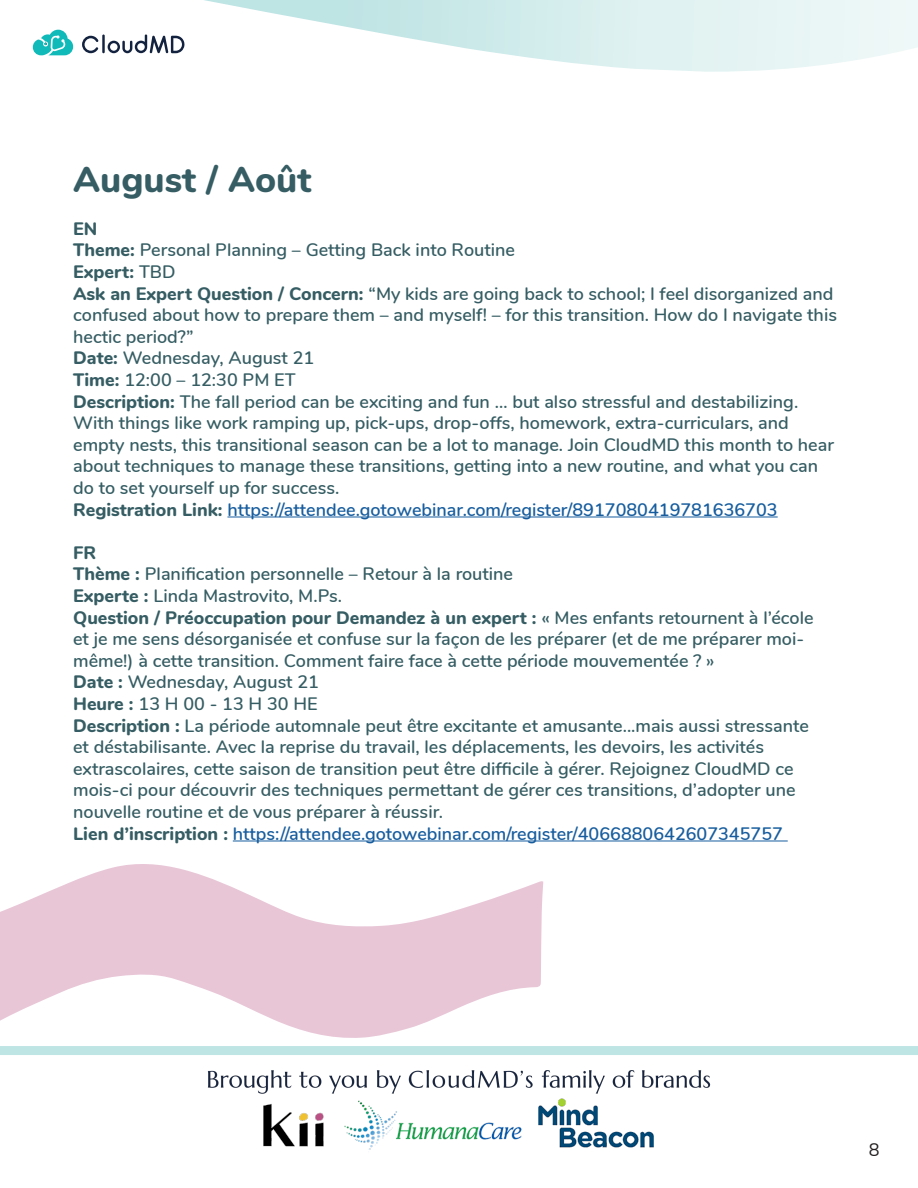
<style>
.page{position:relative;width:918px;height:1188px;background:#fff}
.page>*{position:absolute;margin:0;border:0;box-sizing:border-box;transform-origin:0 0}
.t1{font:800 36px "Nunito";color:#355d63}
.t2{font:600 18px/21.6px "Nunito";color:#355d63}
.t3{font:600 18px "Nunito";color:#175d9e}
.t4{font:800 18px "Nunito";color:#355d63}
.t5{font:18px "Nunito";color:#231f20}
.s1{font-weight:800}
.s2{font-weight:600}
.s3{font-weight:800;color:#355d63}
</style>
<div class="page">
<div style="left:0;top:1046px;width:918px;height:9px;background:#bfe4e4"></div>
<img style="left:207px;top:1070px;width:504px;height:82px">
<svg style="left:32px;top:0;width:886px;height:72px"></svg>
<hr style="left:227px;top:517px;width:551px;height:1px;background:#175d9e">
<hr style="left:233px;top:841px;width:555px;height:1px;background:#175d9e">
<svg style="left:0;top:864px;width:543px;height:174px;fill:#e8c6d6"></svg>
<p class="t1" style="left:73px;top:153px;width:240px">August / Août</p>
<p class="t4" style="left:73px;top:215px;width:26px">EN</p>
<p class="t2" style="left:73px;top:238px;width:443px"><span class="s1">Theme:</span> Personal Planning – Getting Back into Routine</p>
<p class="t4" style="left:73px;top:258px;width:104px">Expert: <span class="s2">TBD</span></p>
<p class="t2" style="left:73px;top:282px;width:765px"><span class="s1">Ask an Expert Question / Concern:</span> “My kids are going back to school; I feel disorganized and confused about how to prepare them – and myself! – for this transition. How do I navigate this hectic period?”</p>
<p class="t2" style="left:73px;top:346px;width:243px"><span class="s1">Date:</span> Wednesday, August 21</p>
<p class="t2" style="left:73px;top:368px;width:224px"><span class="s1">Time:</span> 12:00 – 12:30 PM ET</p>
<p class="t2" style="left:73px;top:390px;width:762px"><span class="s1">Description:</span> The fall period can be exciting and fun … but also stressful and destabilizing.<br>With things like work ramping up, pick-ups, drop-offs, homework, extra-curriculars, and empty nests, this transitional season can be a lot to manage. Join CloudMD this month to hear about techniques to manage these transitions, getting into a new routine, and what you can do to set yourself up for success.</p>
<p class="t3" style="left:73px;top:496px;width:706px"><span class="s3">Registration Link:</span> https://attendee.gotowebinar.com/register/8917080419781636703</p>
<p class="t4" style="left:73px;top:539px;width:24px">FR</p>
<p class="t2" style="left:73px;top:562px;width:441px"><span class="s1">Thème :</span> Planification personnelle – Retour à la routine</p>
<p class="t2" style="left:73px;top:584px;width:270px"><span class="s1">Experte :</span> Linda Mastrovito, M.Ps.</p>
<p class="t2" style="left:73px;top:606px;width:742px"><span class="s1">Question / Préoccupation pour Demandez à un expert :</span> « Mes enfants retournent à l’école et je me sens désorganisée et confuse sur la façon de les préparer (et de me préparer moi&shy;même!) à cette transition. Comment faire face à cette période mouvementée ? »</p>
<p class="t2" style="left:73px;top:670px;width:247px"><span class="s1">Date :</span> Wednesday, August 21</p>
<p class="t2" style="left:73px;top:692px;width:246px"><span class="s1">Heure :</span> 13 H 00 - 13 H 30 HE</p>
<p class="t2" style="left:73px;top:714px;width:737px"><span class="s1">Description :</span> La période automnale peut être excitante et amusante...mais aussi stressante et déstabilisante. Avec la reprise du travail, les déplacements, les devoirs, les activités extrascolaires, cette saison de transition peut être difficile à gérer. Rejoignez CloudMD ce mois-ci pour découvrir des techniques permettant de gérer ces transitions, d’adopter une nouvelle routine et de vous préparer à réussir.</p>
<p class="t3" style="left:73px;top:820px;width:711px"><span class="s3">Lien d’inscription :</span> https://attendee.gotowebinar.com/register/4066880642607345757</p>
<p class="t5" style="left:869px;top:1137px;width:12px">8</p>
</div>
